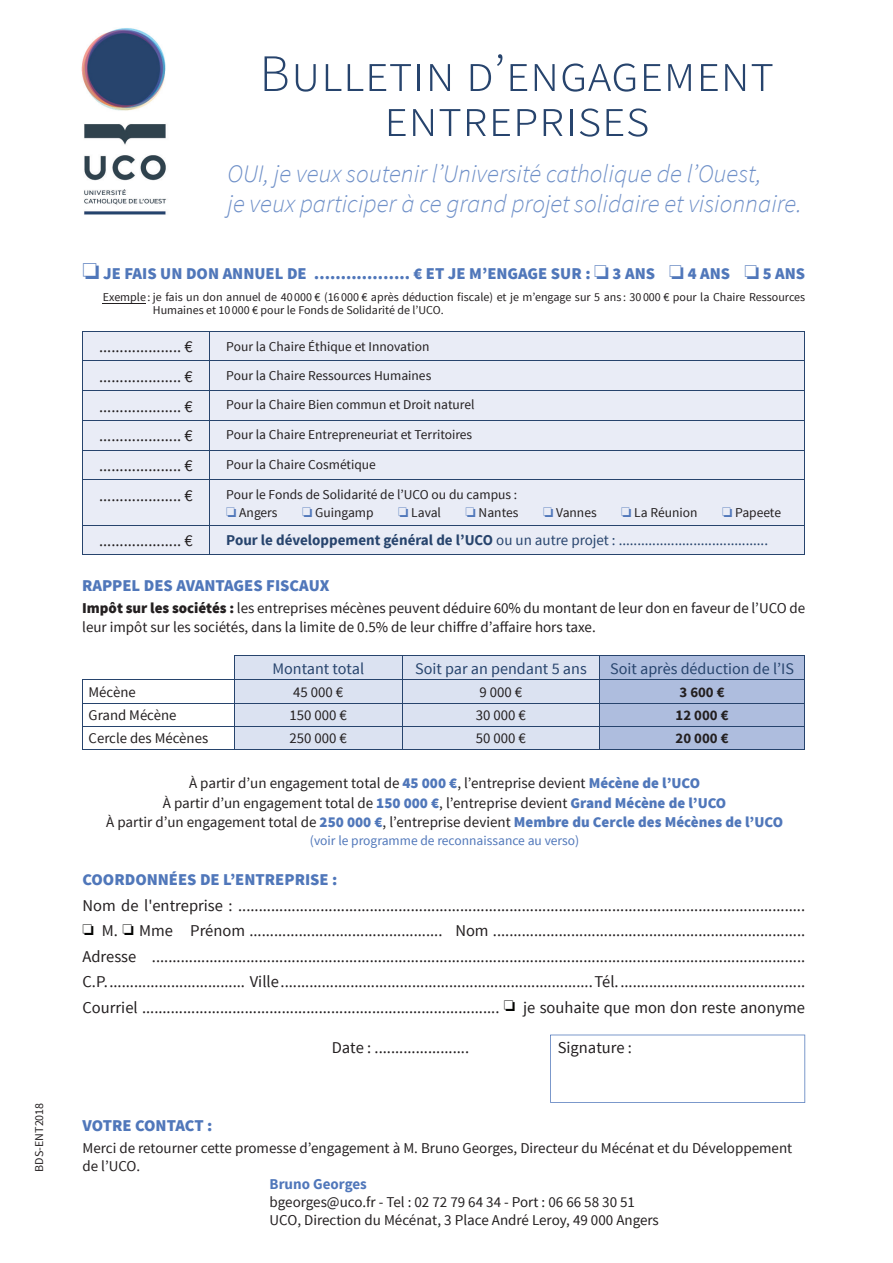
<style>
.page{position:relative;width:893px;height:1263px;background:#fff}
.page>*{position:absolute;margin:0;border:0;box-sizing:border-box;transform-origin:0 0}
.t1{font:300 52.5px/45px "Source Sans Pro";color:#27446d;text-align:center}
.t2{font:italic 300 25.2px/30.2px "Source Sans Pro";color:#6f90c8}
.t3{font:16.5px/25.5px "Source Sans Pro";color:#231f20;text-align:justify}
.t4{font:900 16.5px "Source Sans Pro";color:#5077ba}
.t5{font:16.05px "Source Sans Pro";color:#27446d}
.t6{font:15px/18px "Source Sans Pro";color:#231f20}
.t7{font:15px "Source Sans Pro";color:#27446d}
.t8{font:700 15px "Source Sans Pro";color:#5077ba}
.t9{font:14.7px "Source Sans Pro";color:#231f20}
.t10{font:700 14.7px "Source Sans Pro";color:#231f20}
.t11{font:13.5px/18px "Source Sans Pro";color:#231f20}
.t12{font:13.5px "Source Sans Pro";color:#5077ba}
.t13{font:12px/13.5px "Source Sans Pro";color:#231f20}
.s1{color:#5077ba}
.s2{font-weight:700}
.s3{font-weight:900}
.s4{font-weight:900;color:#5077ba}
.s5{color:#040503}
</style>
<div class="page">
<div style="left:83px;top:332px;width:721px;height:222px;background:#e9ecf6"></div>
<hr style="left:82px;top:331px;width:127px;height:1px;background:#27446d">
<hr style="left:209px;top:331px;width:596px;height:1px;background:#27446d">
<hr style="left:82px;top:360px;width:127px;height:1px;background:#27446d">
<hr style="left:209px;top:360px;width:596px;height:1px;background:#27446d">
<hr style="left:82px;top:390px;width:127px;height:1px;background:#27446d">
<hr style="left:209px;top:390px;width:596px;height:1px;background:#27446d">
<hr style="left:82px;top:420px;width:127px;height:1px;background:#27446d">
<hr style="left:209px;top:420px;width:596px;height:1px;background:#27446d">
<hr style="left:82px;top:450px;width:127px;height:1px;background:#27446d">
<svg style="left:82px;top:332px;width:1px;height:148px"></svg>
<hr style="left:209px;top:450px;width:596px;height:1px;background:#27446d">
<svg style="left:209px;top:332px;width:1px;height:148px"></svg>
<svg style="left:804px;top:332px;width:1px;height:148px"></svg>
<hr style="left:82px;top:480px;width:127px;height:1px;background:#27446d">
<hr style="left:82px;top:480px;width:1px;height:45px;background:#27446d">
<hr style="left:209px;top:480px;width:596px;height:1px;background:#27446d">
<hr style="left:209px;top:480px;width:1px;height:45px;background:#27446d">
<hr style="left:804px;top:480px;width:1px;height:45px;background:#27446d">
<hr style="left:82px;top:525px;width:127px;height:1px;background:#27446d">
<svg style="left:82px;top:526px;width:1px;height:28px"></svg>
<hr style="left:209px;top:525px;width:596px;height:1px;background:#27446d">
<svg style="left:209px;top:526px;width:1px;height:28px"></svg>
<svg style="left:804px;top:526px;width:1px;height:28px"></svg>
<hr style="left:82px;top:554px;width:127px;height:1px;background:#27446d">
<hr style="left:209px;top:554px;width:596px;height:1px;background:#27446d">
<svg style="left:550px;top:1034px;width:255px;height:69px"></svg>
<hr style="left:103px;top:303px;width:43px;height:1px;background:#231f20">
<hr style="left:82px;top:680px;width:152px;height:1px;background:#27446d">
<hr style="left:82px;top:703px;width:152px;height:1px;background:#27446d">
<hr style="left:82px;top:726px;width:152px;height:1px;background:#27446d">
<hr style="left:82px;top:749px;width:152px;height:1px;background:#27446d">
<hr style="left:234px;top:749px;width:168px;height:1px;background:#27446d">
<hr style="left:402px;top:749px;width:198px;height:1px;background:#27446d">
<svg style="left:234px;top:656px;width:571px;height:93px;background:#c5d0e6"></svg>
<hr style="left:600px;top:703px;width:205px;height:1px;background:#27446d">
<hr style="left:600px;top:726px;width:205px;height:1px;background:#27446d">
<hr style="left:600px;top:749px;width:205px;height:1px;background:#27446d">
<hr style="left:234px;top:655px;width:168px;height:1px;background:#27446d">
<hr style="left:402px;top:655px;width:198px;height:1px;background:#27446d">
<hr style="left:600px;top:655px;width:205px;height:1px;background:#27446d">
<svg style="left:82px;top:681px;width:1px;height:68px"></svg>
<img style="left:81px;top:28px;width:86px;height:187px">
<p class="t13" style="left:32px;top:1171px;width:70px;rotate:-90deg">BDS-ENT2018</p>
<h1 class="t1" style="left:259px;top:51px;width:516px">BULLETIN D’ENGAGEMENT<br>ENTREPRISES</h1>
<h2 class="t2" style="left:227px;top:159px;width:576px">OUI, je veux soutenir l’Université catholique de l’Ouest,<br>je veux participer à ce grand projet solidaire et visionnaire.</h2>
<p class="t4" style="left:82px;top:263px;width:724px">❏ JE FAIS UN DON ANNUEL DE …..........….. € ET JE M’ENGAGE SUR : ❏ 3 ANS ❏ 4 ANS ❏ 5 ANS</p>
<p class="t13" style="left:153px;top:290px;width:654px;text-indent:-50px">Exemple : je fais un don annuel de 40 000 € (16 000 € après déduction fiscale) et je m’engage sur 5 ans : 30 000 € pour la Chaire Ressources<br>Humaines et 10 000 € pour le Fonds de Solidarité de l’UCO.</p>
<p class="t3" style="left:99px;top:334px;width:95px">.................... €</p>
<p class="t11" style="left:226px;top:338px;width:205px">Pour la Chaire Éthique et Innovation</p>
<p class="t3" style="left:99px;top:364px;width:95px">.................... €</p>
<p class="t11" style="left:226px;top:366px;width:207px">Pour la Chaire Ressources Humaines</p>
<p class="t3" style="left:99px;top:394px;width:95px">.................... €</p>
<p class="t11" style="left:226px;top:396px;width:250px">Pour la Chaire Bien commun et Droit naturel</p>
<p class="t3" style="left:99px;top:423px;width:95px">.................... €</p>
<p class="t11" style="left:226px;top:426px;width:248px">Pour la Chaire Entrepreneuriat et Territoires</p>
<p class="t3" style="left:99px;top:453px;width:95px">.................... €</p>
<p class="t11" style="left:226px;top:456px;width:151px">Pour la Chaire Cosmétique</p>
<p class="t3" style="left:99px;top:483px;width:95px">.................... €</p>
<p class="t11" style="left:226px;top:485px;width:293px">Pour le Fonds de Solidarité de l’UCO ou du campus : <span class="s1">❏</span> Angers</p>
<p class="t11" style="left:302px;top:503px;width:73px"><span class="s1">❏</span> Guingamp</p>
<p class="t11" style="left:398px;top:503px;width:44px"><span class="s1">❏</span> Laval</p>
<p class="t11" style="left:466px;top:503px;width:54px"><span class="s1">❏</span> Nantes</p>
<p class="t11" style="left:543px;top:503px;width:55px"><span class="s1">❏</span> Vannes</p>
<p class="t11" style="left:621px;top:503px;width:78px"><span class="s1">❏</span> La Réunion</p>
<p class="t11" style="left:722px;top:503px;width:60px"><span class="s1">❏</span> Papeete</p>
<p class="t3" style="left:99px;top:528px;width:95px">.................... €</p>
<p class="t7" style="left:226px;top:531px;width:543px"><span class="s2">Pour le développement général de l’UCO</span> ou un autre projet : ........................................</p>
<p class="t4" style="left:82px;top:575px;width:249px">RAPPEL DES AVANTAGES FISCAUX</p>
<p class="t6" style="left:82px;top:600px;width:724px"><span class="s3">Impôt sur les sociétés :</span> les entreprises mécènes peuvent déduire 60% du montant de leur don en faveur de l’UCO de leur impôt sur les sociétés, dans la limite de 0.5% de leur chiffre d’affaire hors taxe.</p>
<p class="t5" style="left:272px;top:658px;width:93px">Montant total</p>
<p class="t5" style="left:415px;top:658px;width:173px">Soit par an pendant 5 ans</p>
<p class="t5" style="left:610px;top:658px;width:185px">Soit après déduction de l’IS</p>
<p class="t9" style="left:89px;top:683px;width:49px">Mécène</p>
<p class="t9" style="left:293px;top:683px;width:52px">45 000 €</p>
<p class="t9" style="left:480px;top:683px;width:44px">9 000 €</p>
<p class="t10" style="left:679px;top:683px;width:47px">3 600 €</p>
<p class="t9" style="left:89px;top:706px;width:89px">Grand Mécène</p>
<p class="t9" style="left:290px;top:706px;width:59px">150 000 €</p>
<p class="t9" style="left:476px;top:706px;width:52px">30 000 €</p>
<p class="t10" style="left:676px;top:706px;width:54px">12 000 €</p>
<p class="t9" style="left:89px;top:729px;width:121px">Cercle des Mécènes</p>
<p class="t9" style="left:290px;top:729px;width:59px">250 000 €</p>
<p class="t9" style="left:476px;top:729px;width:52px">50 000 €</p>
<p class="t10" style="left:676px;top:729px;width:54px">20 000 €</p>
<p class="t6" style="left:106px;top:774px;width:678px;line-height:19.5px;text-align:center">À partir d’un engagement total de <span class="s4">45 000 €</span>, l’entreprise devient <span class="s4">Mécène de l’UCO<br></span>À partir d’un engagement total de <span class="s4">150 000 €</span>, l’entreprise devient <span class="s4">Grand Mécène de l’UCO<br></span>À partir d’un engagement total de <span class="s4">250 000 €</span>, l’entreprise devient <span class="s4">Membre du Cercle des Mécènes de l’UCO</span></p>
<p class="t12" style="left:310px;top:833px;width:271px">(voir le programme de reconnaissance au verso)</p>
<p class="t4" style="left:82px;top:869px;width:256px">COORDONNÉES DE L’ENTREPRISE :</p>
<p class="t3" style="left:82px;top:893px;width:724px">Nom de l'entreprise : .......................................................................................................................................... <span class="s5">❏</span> M. <span class="s5">❏</span> Mme Prénom ............................................... Nom ............................................................................<br>Adresse ...............................................................................................................................................................<br>C.P. ................................. Ville ............................................................................ Tél. .............................................<br>Courriel ....................................................................................... <span class="s5">❏</span> je souhaite que mon don reste anonyme</p>
<p class="t3" style="left:332px;top:1035px;width:139px">Date : .......................</p>
<p class="t3" style="left:558px;top:1035px;width:76px">Signature :</p>
<p class="t4" style="left:82px;top:1114px;width:131px">VOTRE CONTACT :</p>
<p class="t6" style="left:82px;top:1139px;width:711px">Merci de retourner cette promesse d’engagement à M. Bruno Georges, Directeur du Mécénat et du Développement de l’UCO.</p>
<p class="t8" style="left:270px;top:1174px;width:99px">Bruno Georges</p>
<p class="t6" style="left:270px;top:1193px;width:391px">bgeorges@uco.fr - Tel : 02 72 79 64 34 - Port : 06 66 58 30 51<br>UCO, Direction du Mécénat, 3 Place André Leroy, 49 000 Angers</p>
</div>
